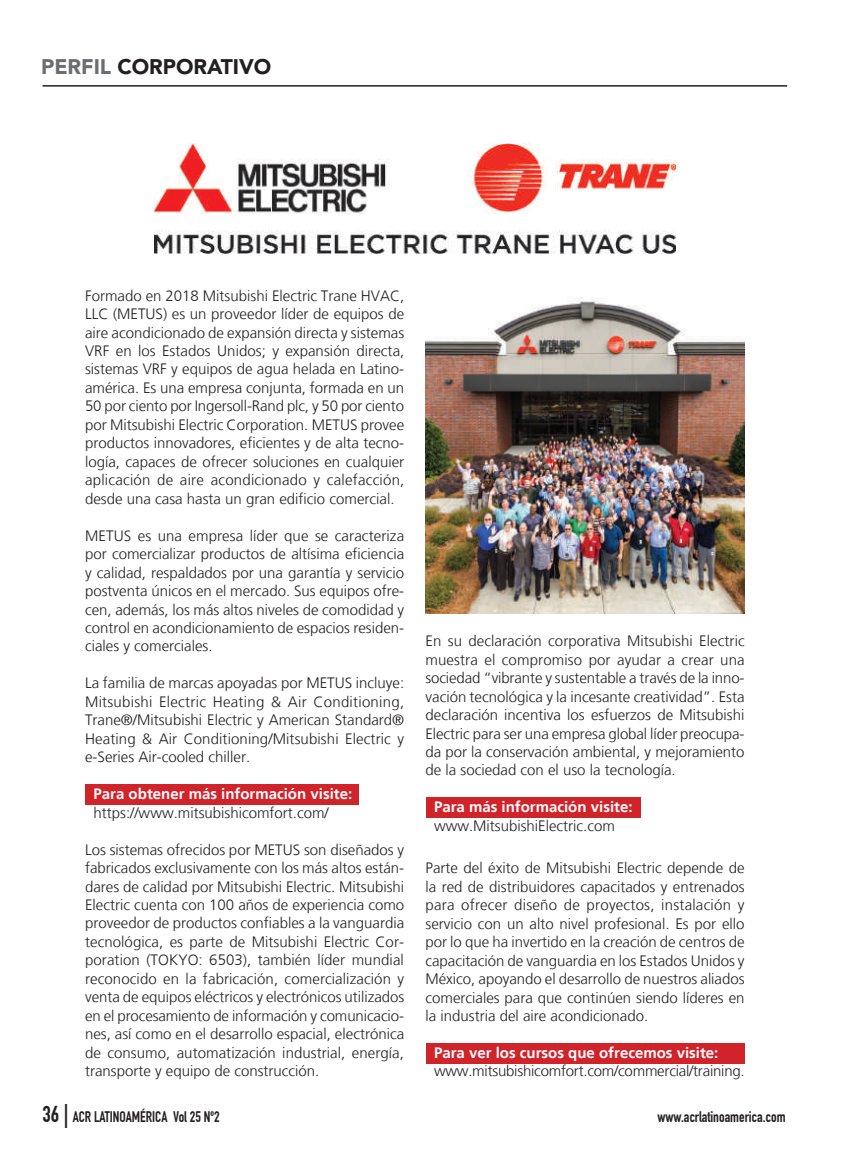
<style>
.page{position:relative;width:851px;height:1149px;background:#fff}
.page>*{position:absolute;margin:0;border:0;box-sizing:border-box;transform-origin:0 0}
.t1{font:900 21px "Avenir LT Std";color:#231f20}
.t2{font:300 15px/18.5px "Frutiger LT";color:#231f20;text-align:justify}
.t3{font:700 15px "Frutiger LT";color:#fff}
.t4{font:15px "DIN Engschrift Std";color:#231f20}
.s1{color:#6c6d70}
.s2{font-size:22.5px}
.s3{font-size:24px}
</style>
<div class="page">
<div style="left:426px;top:796px;width:214px;height:20px;background:#d1232a"></div>
<div style="left:85px;top:784px;width:274px;height:20px;background:#d1232a"></div>
<div style="left:426px;top:1043px;width:318px;height:20px;background:#d1232a"></div>
<hr style="left:43px;top:85px;width:744px;height:2px;background:#231f20">
<img style="left:425px;top:297px;width:319px;height:316px">
<img style="left:154px;top:143px;width:521px;height:110px">
<h1 class="t1" style="left:41px;top:54px;width:232px"><span class="s1">PERFIL</span> CORPORATIVO</h1>
<p class="t2" style="left:85px;top:286px;width:321px">Formado en 2018 Mitsubishi Electric Trane HVAC, LLC (METUS) es un proveedor líder de equipos de aire acondicionado de expansión directa y sistemas VRF en los Estados Unidos; y expansión directa, sistemas VRF y equipos de agua helada en Latino&shy;américa. Es una empresa conjunta, formada en un 50 por ciento por Ingersoll-Rand plc, y 50 por ciento por Mitsubishi Electric Corporation. METUS provee productos innovadores, eficientes y de alta tecno&shy;logía, capaces de ofrecer soluciones en cualquier aplicación de aire acondicionado y calefacción, desde una casa hasta un gran edificio comercial.</p>
<p class="t2" style="left:85px;top:526px;width:320px">METUS es una empresa líder que se caracteriza por comercializar productos de altísima eficiencia y calidad, respaldados por una garantía y servicio postventa únicos en el mercado. Sus equipos ofre&shy;cen, además, los más altos niveles de comodidad y control en acondicionamiento de espacios residen&shy;ciales y comerciales.</p>
<p class="t2" style="left:85px;top:674px;width:320px">La familia de marcas apoyadas por METUS incluye:<br>Mitsubishi Electric Heating &amp; Air Conditioning, Trane®/Mitsubishi Electric y American Standard® Heating &amp; Air Conditioning/Mitsubishi Electric y e-Series Air-cooled chiller.</p>
<p class="t3" style="left:94px;top:785px;width:260px">Para obtener más información visite:</p>
<p class="t2" style="left:94px;top:803px;width:237px">https://www.mitsubishicomfort.com/</p>
<p class="t2" style="left:85px;top:840px;width:320px">Los sistemas ofrecidos por METUS son diseñados y fabricados exclusivamente con los más altos están&shy;dares de calidad por Mitsubishi Electric. Mitsubishi Electric cuenta con 100 años de experiencia como proveedor de productos confiables a la vanguardia tecnológica, es parte de Mitsubishi Electric Cor&shy;poration (TOKYO: 6503), también líder mundial reconocido en la fabricación, comercialización y venta de equipos eléctricos y electrónicos utilizados en el procesamiento de información y comunicacio&shy;nes, así como en el desarrollo espacial, electrónica de consumo, automatización industrial, energía, transporte y equipo de construcción.</p>
<p class="t2" style="left:425px;top:631px;width:321px">En su declaración corporativa Mitsubishi Electric muestra el compromiso por ayudar a crear una sociedad “vibrante y sustentable a través de la inno&shy;vación tecnológica y la incesante creatividad”. Esta declaración incentiva los esfuerzos de Mitsubishi Electric para ser una empresa global líder preocupa&shy;da por la conservación ambiental, y mejoramiento de la sociedad con el uso la tecnología.</p>
<p class="t3" style="left:434px;top:798px;width:200px">Para más información visite:</p>
<p class="t2" style="left:434px;top:816px;width:182px">www.MitsubishiElectric.com</p>
<p class="t2" style="left:425px;top:858px;width:320px">Parte del éxito de Mitsubishi Electric depende de la red de distribuidores capacitados y entrenados para ofrecer diseño de proyectos, instalación y servicio con un alto nivel profesional. Es por ello por lo que ha invertido en la creación de centros de capacitación de vanguardia en los Estados Unidos y México, apoyando el desarrollo de nuestros aliados comerciales para que continúen siendo líderes en la industria del aire acondicionado.</p>
<p class="t3" style="left:434px;top:1043px;width:286px">Para ver los cursos que ofrecemos visite:</p>
<p class="t2" style="left:434px;top:1061px;width:312px">www.mitsubishicomfort.com/commercial/training.</p>
<p class="t4" style="left:42px;top:1107px;width:178px"><span class="s2">36</span> <span class="s3">|</span> ACR LATINOAMÉRICA Vol 25 Nº2</p>
<p class="t4" style="left:657px;top:1107px;width:130px">www.acrlatinoamerica.com</p>
</div>
